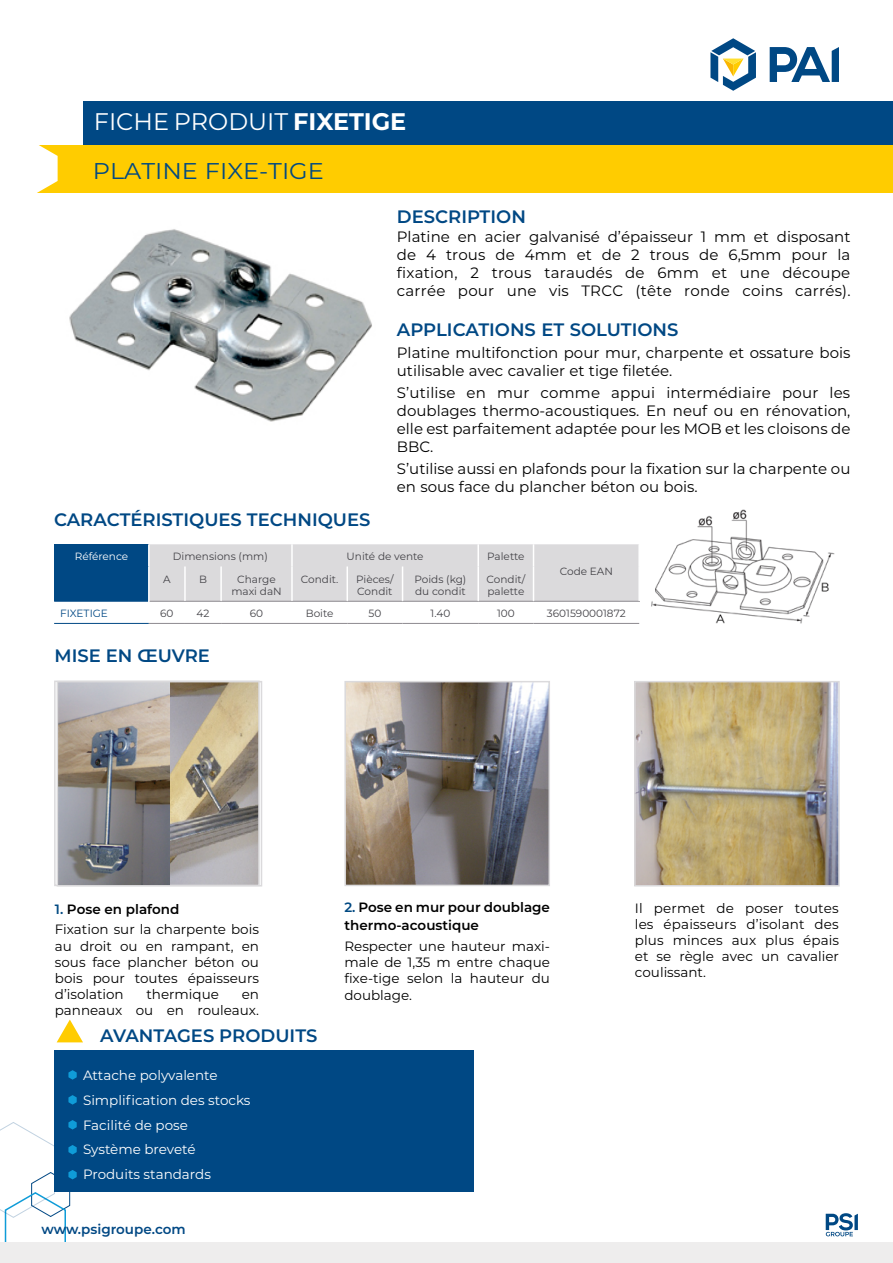
<style>
.page{position:relative;width:893px;height:1263px;background:#fff}
.page>*{position:absolute;margin:0;border:0;box-sizing:border-box;transform-origin:0 0}
.t1{font:24px "Montserrat";color:#fff}
.t2{font:22.8px "Montserrat";color:#004982;scale:1.05 1}
.t3{font:600 18px "Montserrat";color:#004884}
.t4{font:15px/18px "Montserrat";color:#000;text-align:justify}
.t5{font:13.5px/16.2px "Montserrat";color:#000;text-align:justify}
.t6{font:13.5px/24.8px "Montserrat";color:#fff}
.t7{font:600 13.5px/18px "Montserrat";color:#000}
.t8{font:600 13.5px "Montserrat";color:#004884}
.t9{font:10.5px/12.6px "Montserrat";color:#434247}
.t10{font:10.5px "Montserrat";color:#fff}
.t11{font:10.5px "Montserrat";color:#004884}
.s1{font-weight:700}
.s2{font-weight:600;color:#004982}
.s3{font-weight:600}
.s4{color:#004982}
</style>
<div class="page">
<div style="left:84px;top:102px;width:809px;height:43px;background:#004884"></div>
<svg style="left:826px;top:1213px;width:32px;height:23px"></svg>
<div style="left:54px;top:1050px;width:419px;height:142px;background:#004884"></div>
<div style="left:36px;top:145px;width:857px;height:47px;background:#fc0"></div>
<svg style="left:36px;top:145px;width:22px;height:48px"></svg>
<svg style="left:710px;top:38px;width:46px;height:53px"></svg>
<svg style="left:770px;top:47px;width:69px;height:35px"></svg>
<svg style="left:57px;top:1019px;width:26px;height:23px"></svg>
<svg style="left:68px;top:1070px;width:9px;height:10px"></svg>
<div style="left:0;top:1243px;width:893px;height:20px;background:#eeeded"></div>
<svg style="left:68px;top:1095px;width:9px;height:9px"></svg>
<img style="left:69px;top:229px;width:303px;height:193px">
<div style="left:54px;top:544px;width:95px;height:57px;background:#004884"></div>
<hr style="left:54px;top:601px;width:94px;height:1px;background:#004884">
<hr style="left:54px;top:623px;width:95px;height:1px;background:#004884">
<hr style="left:150px;top:601px;width:35px;height:1px;background:#8d8a8f">
<hr style="left:185px;top:601px;width:36px;height:1px;background:#8d8a8f">
<hr style="left:221px;top:601px;width:71px;height:1px;background:#8d8a8f">
<hr style="left:292px;top:601px;width:55px;height:1px;background:#8d8a8f">
<hr style="left:347px;top:601px;width:56px;height:1px;background:#8d8a8f">
<hr style="left:403px;top:601px;width:75px;height:1px;background:#8d8a8f">
<hr style="left:478px;top:601px;width:55px;height:1px;background:#8d8a8f">
<hr style="left:533px;top:601px;width:107px;height:1px;background:#8d8a8f">
<hr style="left:149px;top:623px;width:36px;height:1px;background:#8d8a8f">
<hr style="left:185px;top:623px;width:36px;height:1px;background:#8d8a8f">
<hr style="left:221px;top:623px;width:71px;height:1px;background:#8d8a8f">
<hr style="left:292px;top:623px;width:55px;height:1px;background:#8d8a8f">
<hr style="left:347px;top:623px;width:56px;height:1px;background:#8d8a8f">
<hr style="left:403px;top:623px;width:75px;height:1px;background:#8d8a8f">
<hr style="left:478px;top:623px;width:55px;height:1px;background:#8d8a8f">
<hr style="left:533px;top:623px;width:106px;height:1px;background:#8d8a8f">
<hr style="left:148px;top:544px;width:2px;height:22px;background:#fff">
<div style="left:149px;top:544px;width:489px;height:57px;background:#dbdadc"></div>
<hr style="left:148px;top:566px;width:2px;height:35px;background:#fff">
<hr style="left:184px;top:566px;width:2px;height:35px;background:#fff">
<hr style="left:220px;top:566px;width:2px;height:35px;background:#fff">
<hr style="left:291px;top:566px;width:2px;height:35px;background:#fff">
<hr style="left:346px;top:566px;width:2px;height:35px;background:#fff">
<hr style="left:402px;top:566px;width:1px;height:35px;background:#fff">
<hr style="left:477px;top:566px;width:2px;height:35px;background:#fff">
<hr style="left:533px;top:566px;width:1px;height:35px;background:#fff">
<img style="left:651px;top:509px;width:184px;height:115px">
<img style="left:169px;top:684px;width:88px;height:199px">
<div style="left:54px;top:680px;width:206px;height:206px;border:2px solid #dbdadc"></div>
<img style="left:60px;top:684px;width:109px;height:199px">
<div style="left:57px;top:681px;width:205px;height:205px;border:2px solid #dbdadc"></div>
<img style="left:637px;top:684px;width:200px;height:199px">
<div style="left:634px;top:681px;width:206px;height:205px;border:2px solid #dbdadc"></div>
<img style="left:347px;top:684px;width:200px;height:199px">
<div style="left:344px;top:681px;width:206px;height:205px;border:2px solid #dbdadc"></div>
<svg style="left:0;top:1120px;width:77px;height:123px"></svg>
<h1 class="t1" style="left:94px;top:105px;width:314px">FICHE PRODUIT <span class="s1">FIXETIGE</span></h1>
<h2 class="t2" style="left:93px;top:155px;width:222px">PLATINE FIXE-TIGE</h2>
<p class="t3" style="left:54px;top:506px;width:318px">CARACTÉRISTIQUES TECHNIQUES</p>
<p class="t3" style="left:397px;top:203px;width:131px">DESCRIPTION</p>
<p class="t4" style="left:397px;top:227px;width:455px">Platine en acier galvanisé d’épaisseur 1 mm et disposant de 4 trous de 4mm et de 2 trous de 6,5mm pour la fixation, 2 trous taraudés de 6mm et une découpe carrée pour une vis TRCC (tête ronde coins carrés).</p>
<p class="t3" style="left:397px;top:316px;width:283px">APPLICATIONS ET SOLUTIONS</p>
<p class="t4" style="left:397px;top:343px;width:455px">Platine multifonction pour mur, charpente et ossature bois utilisable avec cavalier et tige filetée.</p>
<p class="t4" style="left:397px;top:383px;width:455px">S’utilise en mur comme appui intermédiaire pour les doublages thermo-acoustiques. En neuf ou en rénovation, elle est parfaitement adaptée pour les MOB et les cloisons de BBC.</p>
<p class="t4" style="left:397px;top:459px;width:455px">S’utilise aussi en plafonds pour la fixation sur la charpente ou en sous face du plancher béton ou bois.</p>
<p class="t10" style="left:75px;top:549px;width:55px">Référence</p>
<p class="t9" style="left:173px;top:550px;width:96px">Dimensions (mm)</p>
<p class="t9" style="left:347px;top:550px;width:79px">Unité de vente</p>
<p class="t9" style="left:487px;top:550px;width:39px">Palette</p>
<p class="t9" style="left:163px;top:572px;width:9px">A</p>
<p class="t9" style="left:199px;top:572px;width:9px">B</p>
<p class="t9" style="left:231px;top:572px;width:52px;text-align:center">Charge maxi daN</p>
<p class="t9" style="left:301px;top:572px;width:39px">Condit.</p>
<p class="t9" style="left:356px;top:572px;width:39px">Pièces/<br>Condit</p>
<p class="t9" style="left:414px;top:572px;width:54px">Poids (kg) du condit</p>
<p class="t9" style="left:486px;top:572px;width:40px">Condit/ palette</p>
<p class="t9" style="left:560px;top:565px;width:55px">Code EAN</p>
<p class="t11" style="left:60px;top:606px;width:49px">FIXETIGE</p>
<p class="t9" style="left:160px;top:607px;width:15px">60</p>
<p class="t9" style="left:197px;top:607px;width:14px">42</p>
<p class="t9" style="left:250px;top:607px;width:15px">60</p>
<p class="t9" style="left:306px;top:607px;width:29px">Boite</p>
<p class="t9" style="left:368px;top:607px;width:14px">50</p>
<p class="t9" style="left:431px;top:607px;width:21px">1.40</p>
<p class="t9" style="left:497px;top:607px;width:19px">100</p>
<p class="t9" style="left:547px;top:607px;width:80px">3601590001872</p>
<p class="t3" style="left:55px;top:643px;width:157px">MISE EN ŒUVRE</p>
<p class="t5" style="left:55px;top:898px;width:206px;line-height:20.4px"><span class="s2">1.</span> <span class="s3">Pose en plafond<br></span>Fixation sur la charpente bois</p>
<p class="t5" style="left:55px;top:937px;width:206px">au droit ou en rampant, en sous face plancher béton ou bois pour toutes épaisseurs d’isolation</p>
<p class="t5" style="left:146px;top:986px;width:74px">thermique</p>
<p class="t5" style="left:55px;top:986px;width:206px;text-align:right">en<br>panneaux ou en rouleaux.</p>
<p class="t3" style="left:100px;top:1023px;width:219px">AVANTAGES PRODUITS</p>
<p class="t6" style="left:83px;top:1062px;width:169px">Attache polyvalente<br>Simplification des stocks<br>Facilité de pose<br>Système breveté<br>Produits standards</p>
<p class="t8" style="left:41px;top:1219px;width:146px">www.psigroupe.com</p>
<p class="t7" style="left:344px;top:898px;width:207px"><span class="s4">2.</span> Pose en mur pour doublage thermo-acoustique</p>
<p class="t5" style="left:344px;top:937px;width:207px">Respecter une hauteur maxi&shy;male de 1,35 m entre chaque fixe-tige selon la hauteur du doublage.</p>
<p class="t5" style="left:635px;top:899px;width:206px">Il permet de poser toutes les épaisseurs d’isolant des plus minces aux plus épais et se règle avec un cavalier coulissant.</p>
</div>
